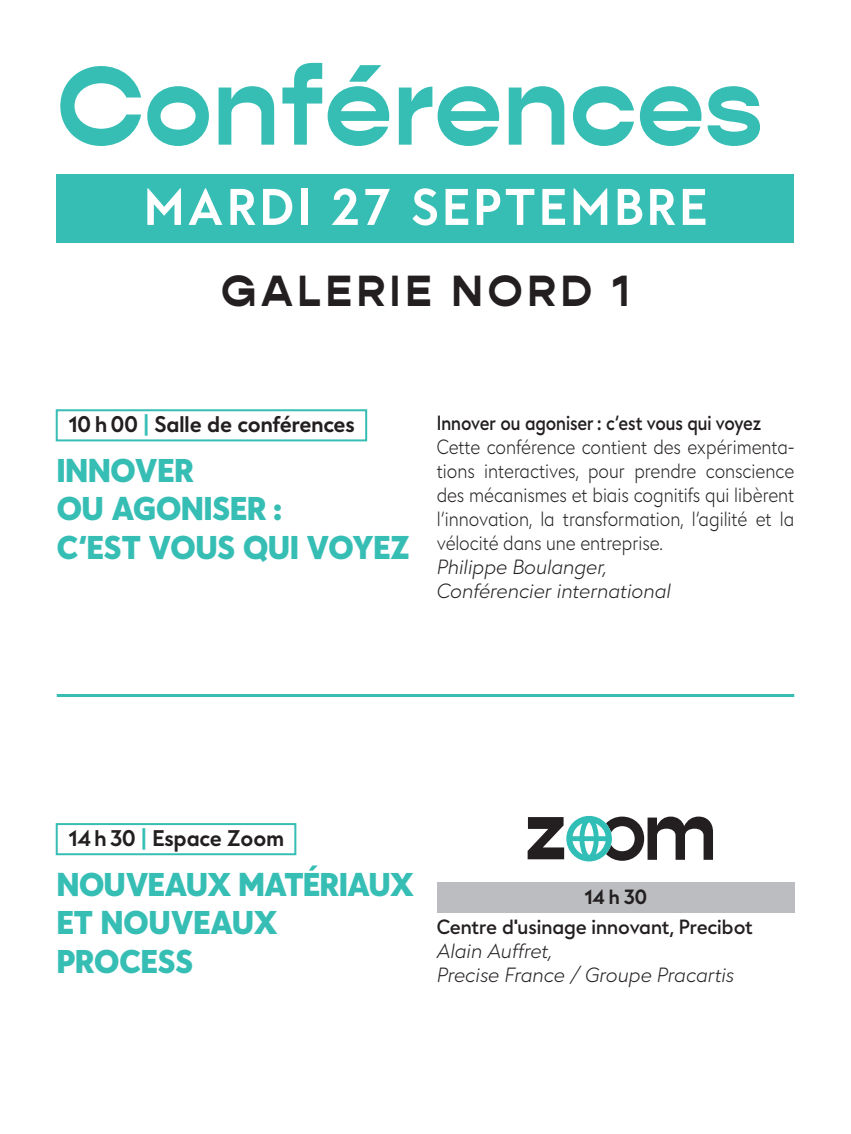
<style>
.page{position:relative;width:851px;height:1134px;background:#fff}
.page>*{position:absolute;margin:0;border:0;box-sizing:border-box;transform-origin:0 0}
.t1{font:700 112px "Gopher";color:#36beb5}
.t2{font:700 50px "Diglu";letter-spacing:.075em;color:#fff}
.t3{font:700 44px "Gopher";letter-spacing:.1em;color:#231f20}
.t4{font:900 32px/38.4px "Diglu";color:#36beb5}
.t5{font:700 22px "Diglu";color:#231f20}
.t6{font:300 20px/24px "Diglu";color:#231f20;text-align:justify;scale:.89 1}
.t7{font:italic 300 20px/24px "Diglu";color:#231f20}
.t8{font:500 20px "Diglu";color:#231f20;scale:.89 1}
.t9{font:500 20px "Diglu";color:#231f20}
.t10{font:700 20px "Diglu";color:#231f20}
.s1{color:#36beb5}
</style>
<div class="page">
<div style="left:57px;top:175px;width:737px;height:68px;background:#36beb5"></div>
<div style="left:56px;top:409px;width:311px;height:32px;border:2px solid #36beb5"></div>
<div style="left:437px;top:882px;width:357px;height:31px;background:#bcbdc0"></div>
<div style="left:56px;top:823px;width:240px;height:32px;border:2px solid #36beb5"></div>
<svg style="left:527px;top:816px;width:186px;height:45px"></svg>
<hr style="left:57px;top:694px;width:737px;height:3px;background:#36beb5">
<h1 class="t1" style="left:57px;top:39px;width:707px">Conférences</h1>
<h2 class="t2" style="left:144px;top:174px;width:564px">MARDI 27 SEPTEMBRE</h2>
<h3 class="t3" style="left:221px;top:264px;width:410px">GALERIE NORD 1</h3>
<p class="t5" style="left:68px;top:410px;width:288px">10 h 00 <span class="s1">|</span> Salle de conférences</p>
<h3 class="t4" style="left:57px;top:454px;width:354px">INNOVER<br>OU AGONISER :<br>C’EST VOUS QUI VOYEZ</h3>
<p class="t8" style="left:437px;top:410px;width:366px">Innover ou agoniser : c’est vous qui voyez</p>
<p class="t6" style="left:437px;top:436px;width:403px">Cette conférence contient des expérimenta&shy;tions interactives, pour prendre conscience des mécanismes et biais cognitifs qui libèrent l’innovation, la transformation, l’agilité et la vélocité dans une entreprise.</p>
<p class="t7" style="left:437px;top:556px;width:235px">Philippe Boulanger,<br>Conférencier international</p>
<p class="t5" style="left:68px;top:823px;width:217px">14 h 30 <span class="s1">|</span> Espace Zoom</p>
<h3 class="t4" style="left:57px;top:868px;width:359px">NOUVEAUX MATÉRIAUX<br>ET NOUVEAUX<br>PROCESS</h3>
<p class="t10" style="left:584px;top:884px;width:64px">14 h 30</p>
<p class="t9" style="left:437px;top:913px;width:317px">Centre d'usinage innovant, Precibot</p>
<p class="t7" style="left:437px;top:940px;width:299px">Alain Auffret,<br>Precise France / Groupe Pracartis</p>
</div>
